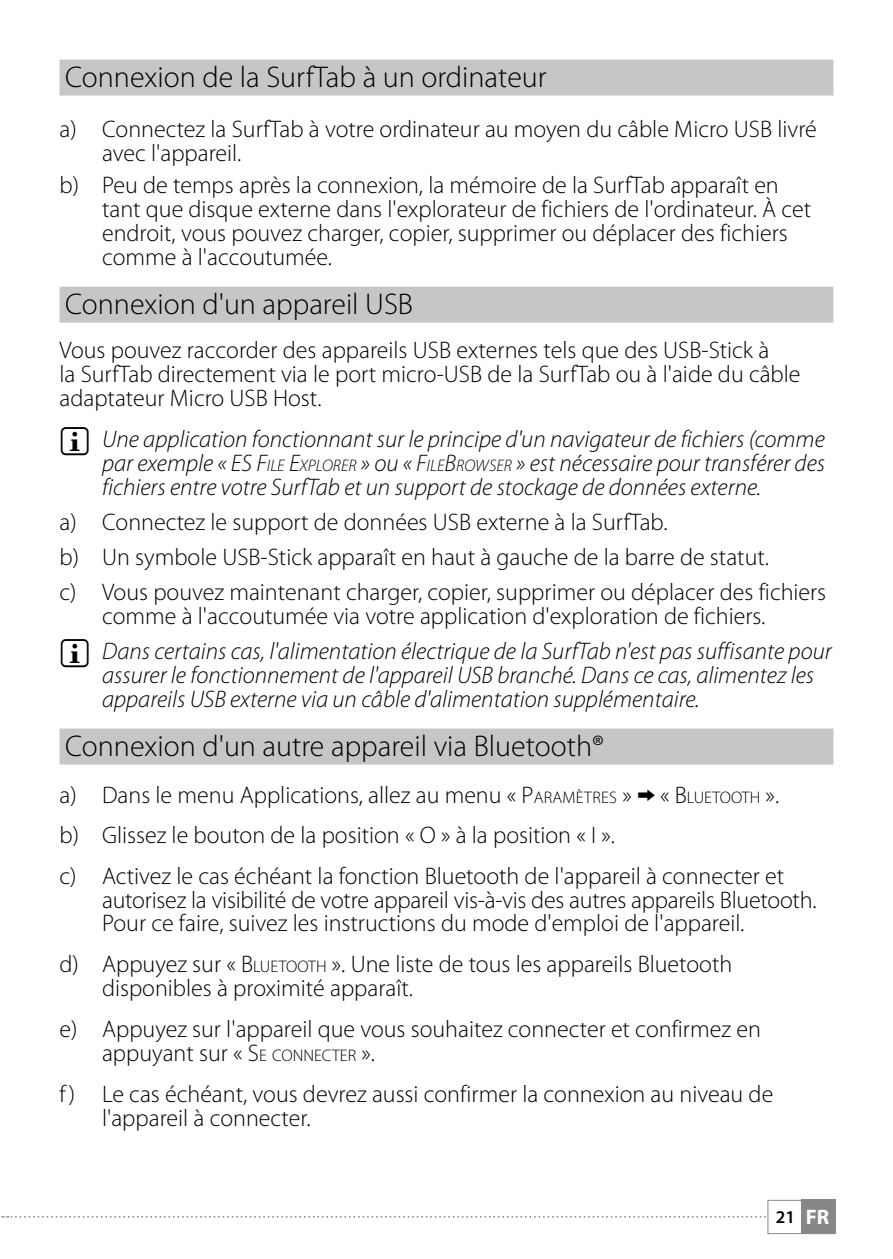
<style>
.page{position:relative;width:893px;height:1259px;background:#fff}
.page>*{position:absolute;margin:0;border:0;box-sizing:border-box;transform-origin:0 0}
.t1{font:300 30px "Myriad Pro";color:#000}
.t2{font:300 24px/24px "Myriad Pro";color:#000}
.t3{font:italic 300 24px/24px "Myriad Pro";color:#000;text-align:justify}
.t4{font:600 18px "Myriad Pro";color:#000}
.s1{font-style:inherit}
.s2{font-size:16.8px}
.s3{font-weight:700;font-size:21px;color:#fff}
</style>
<div class="page">
<div style="left:801px;top:1200px;width:35px;height:34px;background:#878787"></div>
<div style="left:767px;top:1200px;width:69px;height:34px;border:1px solid #878787"></div>
<svg style="left:1px;top:1216px;width:765px;height:1px"></svg>
<div style="left:60px;top:60px;width:773px;height:36px;background:#c6c6c6"></div>
<div style="left:60px;top:287px;width:773px;height:36px;background:#c6c6c6"></div>
<div style="left:60px;top:728px;width:773px;height:36px;background:#c6c6c6"></div>
<p class="t1" style="left:65px;top:61px;width:483px">Connexion de la SurfTab à un ordinateur</p>
<p class="t2" style="left:102px;top:117px;width:716px;text-indent:-43px">a) Connectez la SurfTab à votre ordinateur au moyen du câble Micro USB livré avec l'appareil.</p>
<p class="t2" style="left:102px;top:173px;width:711px;text-indent:-43px">b) Peu de temps après la connexion, la mémoire de la SurfTab apparaît en tant que disque externe dans l'explorateur de fichiers de l'ordinateur. À cet endroit, vous pouvez charger, copier, supprimer ou déplacer des fichiers comme à l'accoutumée.</p>
<p class="t1" style="left:65px;top:288px;width:350px">Connexion d'un appareil USB</p>
<p class="t2" style="left:60px;top:338px;width:742px">Vous pouvez raccorder des appareils USB externes tels que des USB-Stick à<br>la SurfTab directement via le port micro-USB de la SurfTab ou à l'aide du câble adaptateur Micro USB Host.</p>
<p class="t3" style="left:102px;top:427px;width:725px">Une application fonctionnant sur le principe d'un navigateur de fichiers (comme par exemple « <span class="s1">ES F</span><span class="s2">ILE</span> <span class="s1">E</span><span class="s2">XPLORER</span> » ou « <span class="s1">F</span><span class="s2">ILE</span><span class="s1">B</span><span class="s2">ROWSER</span> » est nécessaire pour transférer des fichiers entre votre SurfTab et un support de stockage de données externe.</p>
<p class="t2" style="left:60px;top:504px;width:768px;line-height:35.1px">a) Connectez le support de données USB externe à la SurfTab.<br>b) Un symbole USB-Stick apparaît en haut à gauche de la barre de statut.<br>c) Vous pouvez maintenant charger, copier, supprimer ou déplacer des fichiers</p>
<p class="t2" style="left:102px;top:604px;width:665px">comme à l'accoutumée via votre application d'exploration de fichiers.</p>
<p class="t3" style="left:102px;top:639px;width:731px;text-align:left">Dans certains cas, l'alimentation électrique de la SurfTab n'est pas suffisante pour assurer le fonctionnement de l'appareil USB branché. Dans ce cas, alimentez les appareils USB externe via un câble d'alimentation supplémentaire.</p>
<p class="t1" style="left:65px;top:729px;width:540px">Connexion d'un autre appareil via Bluetooth®</p>
<p class="t2" style="left:60px;top:774px;width:726px;line-height:40.8px">a) Dans le menu Applications, allez au menu « <span class="s1">P</span><span class="s2">ARAMÈTRES</span> » « <span class="s1">B</span><span class="s2">LUETOOTH</span> ». b) Glissez le bouton de la position « <span class="s1">O</span> » à la position « <span class="s1">I</span> ».<br>c) Activez le cas échéant la fonction Bluetooth de l'appareil à connecter et</p>
<p class="t2" style="left:102px;top:888px;width:716px">autorisez la visibilité de votre appareil vis-à-vis des autres appareils Bluetooth.<br>Pour ce faire, suivez les instructions du mode d'emploi de l'appareil.</p>
<p class="t2" style="left:102px;top:952px;width:632px;text-indent:-43px">d) Appuyez sur « <span class="s1">B</span><span class="s2">LUETOOTH</span> ». Une liste de tous les appareils Bluetooth disponibles à proximité apparaît.</p>
<p class="t2" style="left:102px;top:1017px;width:660px;text-indent:-43px">e) Appuyez sur l'appareil que vous souhaitez connecter et confirmez en appuyant sur « <span class="s1">S</span><span class="s2">E CONNECTER</span> ».</p>
<p class="t2" style="left:102px;top:1082px;width:673px;text-indent:-43px">f ) Le cas échéant, vous devrez aussi confirmer la connexion au niveau de l'appareil à connecter.</p>
<p class="t4" style="left:776px;top:1206px;width:55px">21 <span class="s3">FR</span></p>
</div>
